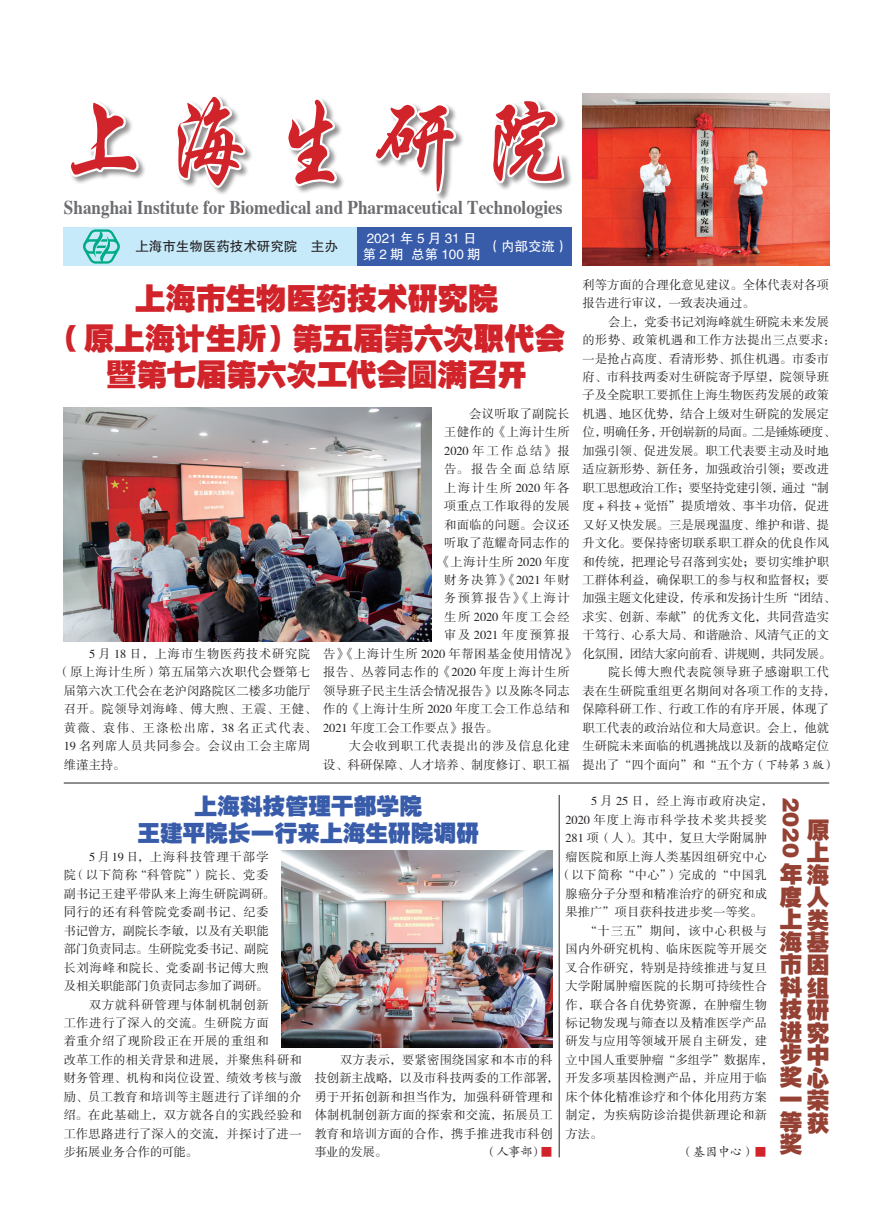
<style>
.page{position:relative;width:893px;height:1225px;background:#fff}
.page>*{position:absolute;margin:0;border:0;box-sizing:border-box;transform-origin:0 0}
.t1{font:100.95px "FZXKJW GB1 0";letter-spacing:.165em;color:#d1232a;scale:.89 1}
.t2{font:30px/40.2px "FZCCHJW GB1 0";letter-spacing:.01em;color:#d1232a;text-align:center}
.t3{font:22.5px/22.5px "FZCCHJW GB1 0";color:#954134;text-align:right}
.t4{font:22.5px/27px "FZCCHJW GB1 0";letter-spacing:.01em;color:#385caa;text-align:center}
.t5{font:700 19.5px "Times";color:#6c6d70;scale:.88 1}
.t6{font:13.5px/16.2px "FZHTJW GB1 0";letter-spacing:.235em;color:#fff}
.t7{font:13.5px "FZHTJW GB1 0";color:#231f20}
.t8{font:13.5px "FZHTJW GB1 0";color:#fff}
.t9{font:12.3px/18.5px "FZSSJW GB1 0";letter-spacing:.02em;color:#231f20}
.t10{font:12.3px "FZSSJW GB1 0";color:#231f20}
.t11{font:12.3px "FZSSJW GB1 0";letter-spacing:.04em;color:#231f20}
.t12{font:12.3px "FZSSJW GB1 0";letter-spacing:.06em;color:#231f20}
.t13{font:12.3px "FZSSJW GB1 0";letter-spacing:.05em;color:#231f20}
.t14{font:12.3px "FZSSJW GB1 0";letter-spacing:-.04em;color:#231f20}
.t15{font:12.3px "FZSSJW GB1 0";letter-spacing:.045em;color:#231f20}
.t16{font:12.3px "FZSSJW GB1 0";letter-spacing:-.02em;color:#231f20}
.t17{font:12.3px "FZSSJW GB1 0";letter-spacing:.13em;color:#231f20}
.t18{font:12.3px "FZSSJW GB1 0";letter-spacing:.105em;color:#231f20}
.t19{font:12.3px "FZSSJW GB1 0";letter-spacing:-.01em;color:#231f20}
.t20{font:12.3px "FZSSJW GB1 0";letter-spacing:.07em;color:#231f20}
.t21{font:12.3px "FZSSJW GB1 0";letter-spacing:-.015em;color:#231f20}
.t22{font:12.3px "FZSSJW GB1 0";letter-spacing:.095em;color:#231f20}
.t23{font:12.3px "FZSSJW GB1 0";letter-spacing:.085em;color:#231f20}
.t24{font:12.3px "FZSSJW GB1 0";letter-spacing:.065em;color:#231f20}
.t25{font:12.3px "FZSSJW GB1 0";letter-spacing:.075em;color:#231f20}
.t26{font:12.3px "FZKTJW GB1 0";color:#231f20}
.t27{font:12.3px "FZSSJW GB1 0";letter-spacing:.175em;color:#231f20}
.t28{font:12.3px "FZSSJW GB1 0";letter-spacing:.11em;color:#231f20}
.t29{font:12.3px "FZSSJW GB1 0";letter-spacing:.17em;color:#231f20}
.s1{font-family:"FZKTJW GB1 0"}
.s2{font-family:"FZSSJW GB1 0";color:#d1232a}
</style>
<div class="page">
<div style="left:69px;top:95px;width:504px;height:107px;background:#231f20;opacity:.5"></div>
<svg style="left:70px;top:95px;width:493px;height:101px"></svg>
<div style="left:64px;top:227px;width:293px;height:39px;background:#c6eafa"></div>
<div style="left:357px;top:227px;width:214px;height:39px;background:#385caa"></div>
<img style="left:64px;top:407px;width:367px;height:234px">
<img style="left:583px;top:94px;width:246px;height:171px">
<svg style="left:83px;top:229px;width:37px;height:35px"></svg>
<img style="left:281px;top:850px;width:272px;height:197px">
<hr style="left:64px;top:782px;width:765px;height:1px;background:#231f20">
<hr style="left:559px;top:795px;width:1px;height:362px;background:#231f20">
<h1 class="t1" style="left:58px;top:90px;width:575px">上海生研院</h1>
<h3 class="t5" style="left:64px;top:195px;width:568px">Shanghai Institute for Biomedical and Pharmaceutical Technologies</h3>
<p class="t7" style="left:135px;top:238px;width:204px">上海市生物医药技术研究院 主办</p>
<p class="t6" style="left:363px;top:231px;width:119px">2021年5月31日第2期 总第100期</p>
<p class="t8" style="left:488px;top:238px;width:82px">（内部交流）</p>
<p class="t9" style="left:583px;top:276px;width:248px">利等方面的合理化意见建议。全体代表对各项报告进行审议，一致表决通过。</p>
<p class="t10" style="left:608px;top:315px;width:223px">会上，党委书记刘海峰就生研院未来发展</p>
<p class="t9" style="left:583px;top:331px;width:254px">的形势、政策机遇和工作方法提出三点要求：</p>
<p class="t9" style="left:583px;top:350px;width:248px">一是抢占高度、看清形势、抓住机遇。市委市</p>
<p class="t9" style="left:583px;top:368px;width:248px">府、市科技两委对生研院寄予厚望，院领导班</p>
<p class="t9" style="left:583px;top:387px;width:248px">子及全院职工要抓住上海生物医药发展的政策</p>
<p class="t9" style="left:583px;top:405px;width:248px">机遇、地区优势，结合上级对生研院的发展定</p>
<p class="t14" style="left:583px;top:426px;width:254px">位，明确任务，开创崭新的局面。二是锤炼硬度、</p>
<p class="t9" style="left:583px;top:442px;width:248px">加强引领、促进发展。职工代表要主动及时地</p>
<p class="t9" style="left:583px;top:460px;width:248px">适应新形势、新任务，加强政治引领；要改进</p>
<p class="t14" style="left:583px;top:481px;width:248px">职工思想政治工作；要坚持党建引领，通过“制</p>
<p class="t9" style="left:583px;top:497px;width:248px">度 + 科技 + 觉悟”提质增效、事半功倍，促进</p>
<p class="t9" style="left:583px;top:516px;width:248px">又好又快发展。三是展现温度、维护和谐、提</p>
<p class="t9" style="left:583px;top:534px;width:248px">升文化。要保持密切联系职工群众的优良作风</p>
<p class="t9" style="left:583px;top:553px;width:248px">和传统，把理论号召落到实处；要切实维护职</p>
<p class="t9" style="left:583px;top:571px;width:248px">工群体利益，确保职工的参与权和监督权；要</p>
<p class="t16" style="left:583px;top:592px;width:254px">加强主题文化建设，传承和发扬计生所“团结、</p>
<p class="t9" style="left:583px;top:608px;width:248px">求实、创新、奉献”的优秀文化，共同营造实</p>
<p class="t9" style="left:583px;top:626px;width:248px">干笃行、心系大局、和谐融洽、风清气正的文</p>
<p class="t14" style="left:583px;top:647px;width:250px">化氛围，团结大家向前看、讲规则，共同发展。</p>
<p class="t12" style="left:608px;top:665px;width:223px">院长傅大煦代表院领导班子感谢职工代</p>
<p class="t9" style="left:583px;top:682px;width:254px">表在生研院重组更名期间对各项工作的支持，</p>
<p class="t9" style="left:583px;top:700px;width:248px">保障科研工作、行政工作的有序开展，体现了</p>
<p class="t9" style="left:583px;top:719px;width:248px">职工代表的政治站位和大局意识。会上，他就</p>
<p class="t9" style="left:583px;top:737px;width:248px">生研院未来面临的机遇挑战以及新的战略定位</p>
<p class="t10" style="left:583px;top:758px;width:254px">提出了“四个面向”和“五个方<span class="s1">（下转第 3 版）</span></p>
<p class="t24" style="left:591px;top:795px;width:184px">5 月 25 日，经上海市政府决定，</p>
<p class="t22" style="left:566px;top:813px;width:203px">2020 年度上海市科学技术奖共授奖</p>
<p class="t9" style="left:566px;top:829px;width:203px">281 项（人）。其中，复旦大学附属肿</p>
<p class="t9" style="left:566px;top:848px;width:203px">瘤医院和原上海人类基因组研究中心</p>
<p class="t9" style="left:559px;top:866px;width:209px">（以下简称“中心”）完成的“中国乳</p>
<p class="t9" style="left:566px;top:885px;width:203px">腺癌分子分型和精准治疗的研究和成</p>
<p class="t10" style="left:566px;top:905px;width:198px">果推广”项目获科技进步奖一等奖。</p>
<p class="t25" style="left:585px;top:924px;width:184px">“十三五”期间，该中心积极与</p>
<p class="t9" style="left:566px;top:940px;width:203px">国内外研究机构、临床医院等开展交</p>
<p class="t9" style="left:566px;top:958px;width:203px">叉合作研究，特别是持续推进与复旦</p>
<p class="t9" style="left:566px;top:977px;width:203px">大学附属肿瘤医院的长期可持续性合</p>
<p class="t9" style="left:566px;top:995px;width:203px">作，联合各自优势资源，在肿瘤生物</p>
<p class="t9" style="left:566px;top:1014px;width:203px">标记物发现与筛查以及精准医学产品</p>
<p class="t9" style="left:566px;top:1032px;width:203px">研发与应用等领域开展自主研发，建</p>
<p class="t10" style="left:566px;top:1053px;width:209px">立中国人重要肿瘤“多组学”数据库，</p>
<p class="t9" style="left:566px;top:1069px;width:203px">开发多项基因检测产品，并应用于临</p>
<p class="t9" style="left:566px;top:1088px;width:203px">床个体化精准诊疗和个体化用药方案</p>
<p class="t9" style="left:566px;top:1106px;width:203px">制定，为疾病防诊治提供新理论和新</p>
<p class="t9" style="left:566px;top:1125px;width:38px">方法。</p>
<p class="t26" style="left:681px;top:1145px;width:88px">（基因中心）<span class="s2">■</span></p>
<h2 class="t2" style="left:54px;top:278px;width:512px">上海市生物医药技术研究院<br>（原上海计生所）第五届第六次职代会</h2>
<h2 class="t2" style="left:107px;top:355px;width:422px">暨第七届第六次工代会圆满召开</h2>
<p class="t9" style="left:469px;top:405px;width:102px">会议听取了副院长</p>
<p class="t9" style="left:444px;top:423px;width:127px">王健作的《上海计生所</p>
<p class="t27" style="left:444px;top:444px;width:127px">2020 年工作总结》报</p>
<p class="t29" style="left:444px;top:462px;width:127px">告。报告全面总结原</p>
<p class="t17" style="left:444px;top:481px;width:127px">上海计生所 2020 年各</p>
<p class="t9" style="left:444px;top:497px;width:127px">项重点工作取得的发展</p>
<p class="t9" style="left:444px;top:516px;width:127px">和面临的问题。会议还</p>
<p class="t9" style="left:444px;top:534px;width:127px">听取了范耀奇同志作的</p>
<p class="t11" style="left:438px;top:555px;width:133px">《上海计生所 2020 年度</p>
<p class="t18" style="left:444px;top:573px;width:127px">财务决算》《2021 年财</p>
<p class="t28" style="left:444px;top:592px;width:127px">务预算报告》《上海计</p>
<p class="t17" style="left:444px;top:610px;width:127px">生所 2020 年度工会经</p>
<p class="t17" style="left:444px;top:629px;width:127px">审及 2021 年度预算报</p>
<p class="t15" style="left:323px;top:647px;width:254px">告》《上海计生所 2020 年帮困基金使用情况》</p>
<p class="t12" style="left:323px;top:665px;width:248px">报告、丛蓉同志作的《2020 年度上海计生所</p>
<p class="t9" style="left:323px;top:682px;width:248px">领导班子民主生活会情况报告》以及陈冬同志</p>
<p class="t11" style="left:323px;top:702px;width:248px">作的《上海计生所 2020 年度工会工作总结和</p>
<p class="t10" style="left:323px;top:721px;width:177px">2021 年度工会工作要点》报告。</p>
<p class="t12" style="left:349px;top:739px;width:223px">大会收到职工代表提出的涉及信息化建</p>
<p class="t9" style="left:323px;top:756px;width:248px">设、科研保障、人才培养、制度修订、职工福</p>
<p class="t12" style="left:89px;top:647px;width:223px">5 月 18 日，上海市生物医药技术研究院</p>
<p class="t9" style="left:58px;top:663px;width:254px">（原上海计生所）第五届第六次职代会暨第七</p>
<p class="t9" style="left:64px;top:682px;width:248px">届第六次工代会在老沪闵路院区二楼多功能厅</p>
<p class="t11" style="left:64px;top:702px;width:254px">召开。院领导刘海峰、傅大煦、王震、王健、</p>
<p class="t18" style="left:64px;top:721px;width:254px">黄薇、袁伟、王涤松出席，38 名正式代表、</p>
<p class="t13" style="left:64px;top:739px;width:248px">19 名列席人员共同参会。会议由工会主席周</p>
<p class="t9" style="left:64px;top:756px;width:63px">维谨主持。</p>
<h3 class="t4" style="left:138px;top:793px;width:343px">上海科技管理干部学院<br>王建平院长一行来上海生研院调研</h3>
<h3 class="t3" style="left:802px;top:797px;width:62px;rotate:90deg">2020</h3>
<h3 class="t3" style="left:780px;top:819px;width:51px">原上年海度人上类海基市因科组技研进究步中奖心一荣等获</h3>
<p class="t23" style="left:89px;top:850px;width:181px">5月19 日，上海科技管理干部学</p>
<p class="t20" style="left:64px;top:868px;width:206px">院（以下简称“科管院”）院长、党委</p>
<p class="t9" style="left:64px;top:885px;width:212px">副书记王建平带队来上海生研院调研。</p>
<p class="t13" style="left:64px;top:905px;width:206px">同行的还有科管院党委副书记、纪委</p>
<p class="t19" style="left:64px;top:924px;width:206px">书记曾方，副院长李敏，以及有关职能</p>
<p class="t16" style="left:64px;top:942px;width:206px">部门负责同志。生研院党委书记、副院</p>
<p class="t13" style="left:64px;top:961px;width:206px">长刘海峰和院长、党委副书记傅大煦</p>
<p class="t21" style="left:64px;top:979px;width:206px">及相关职能部门负责同志参加了调研。</p>
<p class="t11" style="left:89px;top:998px;width:181px">双方就科研管理与体制机制创新</p>
<p class="t13" style="left:64px;top:1016px;width:206px">工作进行了深入的交流。生研院方面</p>
<p class="t15" style="left:64px;top:1034px;width:206px">着重介绍了现阶段正在开展的重组和</p>
<p class="t9" style="left:64px;top:1051px;width:240px">改革工作的相关背景和进展，并聚焦科研和</p>
<p class="t9" style="left:64px;top:1069px;width:240px">财务管理、机构和岗位设置、绩效考核与激</p>
<p class="t9" style="left:64px;top:1088px;width:240px">励、员工教育和培训等主题进行了详细的介</p>
<p class="t11" style="left:64px;top:1108px;width:240px">绍。在此基础上，双方就各自的实践经验和</p>
<p class="t9" style="left:64px;top:1125px;width:240px">工作思路进行了深入的交流，并探讨了进一</p>
<p class="t19" style="left:64px;top:1145px;width:136px">步拓展业务合作的可能。</p>
<p class="t9" style="left:315px;top:1051px;width:246px;text-indent:25px">双方表示，要紧密围绕国家和本市的科技创新主战略，以及市科技两委的工作部署，勇于开拓创新和担当作为，加强科研管理和体制机制创新方面的探索和交流，拓展员工教育和培训方面的合作，携手推进我市科创事业的发展。</p>
<h3 class="t3" style="left:780px;top:1133px;width:24px">奖</h3>
<p class="t26" style="left:484px;top:1145px;width:70px">（人事部）<span class="s2">■</span></p>
</div>
